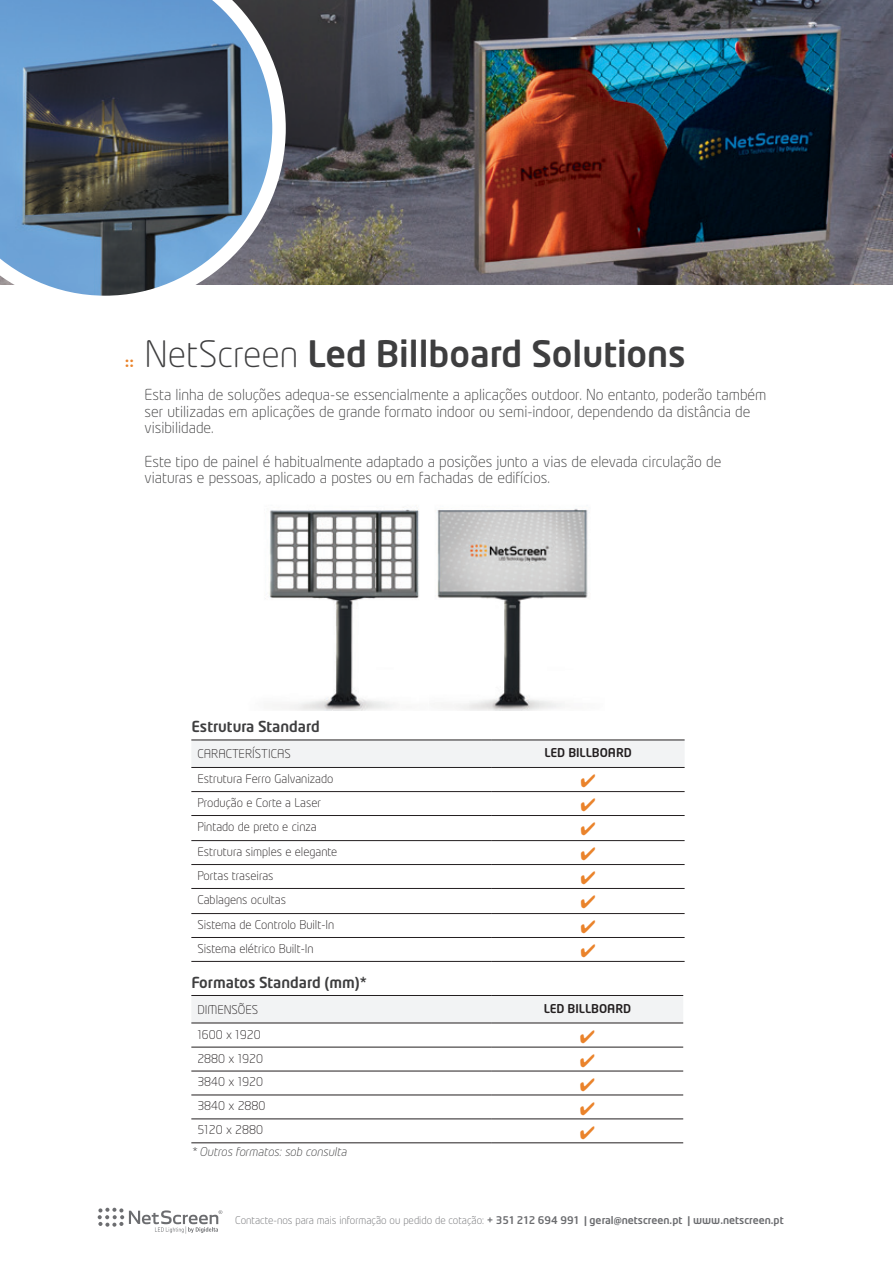
<style>
.page{position:relative;width:893px;height:1263px;background:#fff}
.page>*{position:absolute;margin:0;border:0;box-sizing:border-box;transform-origin:0 0}
.t1{font:500 36px "Neo Tech Alt";color:#3e3e3f}
.t2{font:300 15px/16.5px "Neo Tech Alt";color:#3e3e3f}
.t3{font:500 15px "Neo Tech Alt";color:#3e3e3f}
.t4{font:300 12px "Neo Tech Alt";color:#231f20}
.t5{font:italic 300 12px "Neo Tech Alt";color:#3e3e3f}
.t6{font:500 12px "Neo Tech Alt";color:#231f20}
.t7{font:500 10.5px "Neo Tech Alt";color:#6c6d70}
.s1{font-family:"Chevin";font-weight:700;font-size:16.5px;color:#ea832b}
.s2{font-weight:300}
</style>
<div class="page">
<img style="left:293px;top:0;width:600px;height:285px">
<svg style="left:0;top:0;width:293px;height:296px;background:#5e7287"></svg>
<div style="left:191px;top:740px;width:494px;height:27px;background:#f2f3f4"></div>
<hr style="left:191px;top:739px;width:301px;height:1px;background:#231f20">
<hr style="left:492px;top:739px;width:193px;height:1px;background:#231f20">
<hr style="left:191px;top:767px;width:301px;height:1px;background:#231f20">
<hr style="left:492px;top:767px;width:193px;height:1px;background:#231f20">
<hr style="left:191px;top:791px;width:301px;height:1px;background:#231f20">
<hr style="left:492px;top:791px;width:193px;height:1px;background:#231f20">
<hr style="left:191px;top:815px;width:301px;height:1px;background:#231f20">
<hr style="left:492px;top:815px;width:193px;height:1px;background:#231f20">
<hr style="left:191px;top:840px;width:301px;height:1px;background:#231f20">
<hr style="left:492px;top:840px;width:193px;height:1px;background:#231f20">
<hr style="left:191px;top:864px;width:301px;height:1px;background:#231f20">
<hr style="left:492px;top:864px;width:193px;height:1px;background:#231f20">
<hr style="left:191px;top:888px;width:301px;height:1px;background:#231f20">
<hr style="left:492px;top:888px;width:193px;height:1px;background:#231f20">
<hr style="left:191px;top:913px;width:301px;height:1px;background:#231f20">
<hr style="left:492px;top:913px;width:193px;height:1px;background:#231f20">
<hr style="left:191px;top:937px;width:301px;height:1px;background:#231f20">
<hr style="left:492px;top:937px;width:193px;height:1px;background:#231f20">
<hr style="left:191px;top:961px;width:301px;height:1px;background:#231f20">
<hr style="left:492px;top:961px;width:193px;height:1px;background:#231f20">
<div style="left:192px;top:996px;width:491px;height:26px;background:#f2f3f4"></div>
<hr style="left:191px;top:995px;width:301px;height:1px;background:#231f20">
<hr style="left:492px;top:995px;width:191px;height:1px;background:#231f20">
<hr style="left:191px;top:1022px;width:301px;height:1px;background:#231f20">
<hr style="left:492px;top:1022px;width:191px;height:1px;background:#231f20">
<hr style="left:191px;top:1047px;width:301px;height:1px;background:#231f20">
<hr style="left:492px;top:1047px;width:191px;height:1px;background:#231f20">
<hr style="left:191px;top:1071px;width:301px;height:1px;background:#231f20">
<hr style="left:492px;top:1071px;width:191px;height:1px;background:#231f20">
<hr style="left:191px;top:1095px;width:301px;height:1px;background:#231f20">
<hr style="left:492px;top:1095px;width:191px;height:1px;background:#231f20">
<hr style="left:191px;top:1119px;width:301px;height:1px;background:#231f20">
<hr style="left:492px;top:1119px;width:191px;height:1px;background:#231f20">
<hr style="left:191px;top:1142px;width:301px;height:1px;background:#231f20">
<hr style="left:492px;top:1142px;width:191px;height:1px;background:#231f20">
<img style="left:269px;top:507px;width:319px;height:203px">
<svg style="left:98px;top:1208px;width:124px;height:26px"></svg>
<h1 class="t1" style="left:125px;top:331px;width:562px"><span class="s1">::</span> <span class="s2">NetScreen</span> Led Billboard Solutions</h1>
<p class="t2" style="left:144px;top:386px;width:623px">Esta linha de soluções adequa-se essencialmente a aplicações outdoor. No entanto, poderão também ser utilizadas em aplicações de grande formato indoor ou semi-indoor, dependendo da distância de visibilidade.</p>
<p class="t2" style="left:144px;top:453px;width:578px">Este tipo de painel é habitualmente adaptado a posições junto a vias de elevada circulação de viaturas e pessoas, aplicado a postes ou em fachadas de edifícios.</p>
<p class="t3" style="left:191px;top:717px;width:130px">Estrutura Standard</p>
<p class="t4" style="left:197px;top:747px;width:95px">CARACTERÍSTICAS</p>
<p class="t6" style="left:545px;top:745px;width:89px">LED BILLBOARD</p>
<p class="t4" style="left:197px;top:771px;width:138px">Estrutura Ferro Galvanizado</p>
<p class="t4" style="left:197px;top:795px;width:125px">Produção e Corte a Laser</p>
<p class="t4" style="left:197px;top:819px;width:121px">Pintado de preto e cinza</p>
<p class="t4" style="left:197px;top:844px;width:142px">Estrutura simples e elegante</p>
<p class="t4" style="left:197px;top:868px;width:78px">Portas traseiras</p>
<p class="t4" style="left:197px;top:892px;width:90px">Cablagens ocultas</p>
<p class="t4" style="left:197px;top:917px;width:138px">Sistema de Controlo Built-In</p>
<p class="t4" style="left:197px;top:941px;width:118px">Sistema elétrico Built-In</p>
<p class="t3" style="left:191px;top:972px;width:177px">Formatos Standard (mm)*</p>
<p class="t4" style="left:197px;top:1002px;width:62px">DIMENSÕES</p>
<p class="t6" style="left:544px;top:1001px;width:89px">LED BILLBOARD</p>
<p class="t4" style="left:197px;top:1027px;width:65px">1600 x 1920</p>
<p class="t4" style="left:197px;top:1051px;width:67px">2880 x 1920</p>
<p class="t4" style="left:197px;top:1075px;width:67px">3840 x 1920</p>
<p class="t4" style="left:197px;top:1099px;width:70px">3840 x 2880</p>
<p class="t4" style="left:197px;top:1123px;width:67px">5120 x 2880</p>
<p class="t5" style="left:191px;top:1145px;width:157px">* Outros formatos: sob consulta</p>
<p class="t7" style="left:235px;top:1213px;width:550px"><span class="s2">Contacte-nos para mais informação ou pedido de cotação:</span> + 351 212 694 991 | geral@netscreen.pt | www.netscreen.pt</p>
</div>
